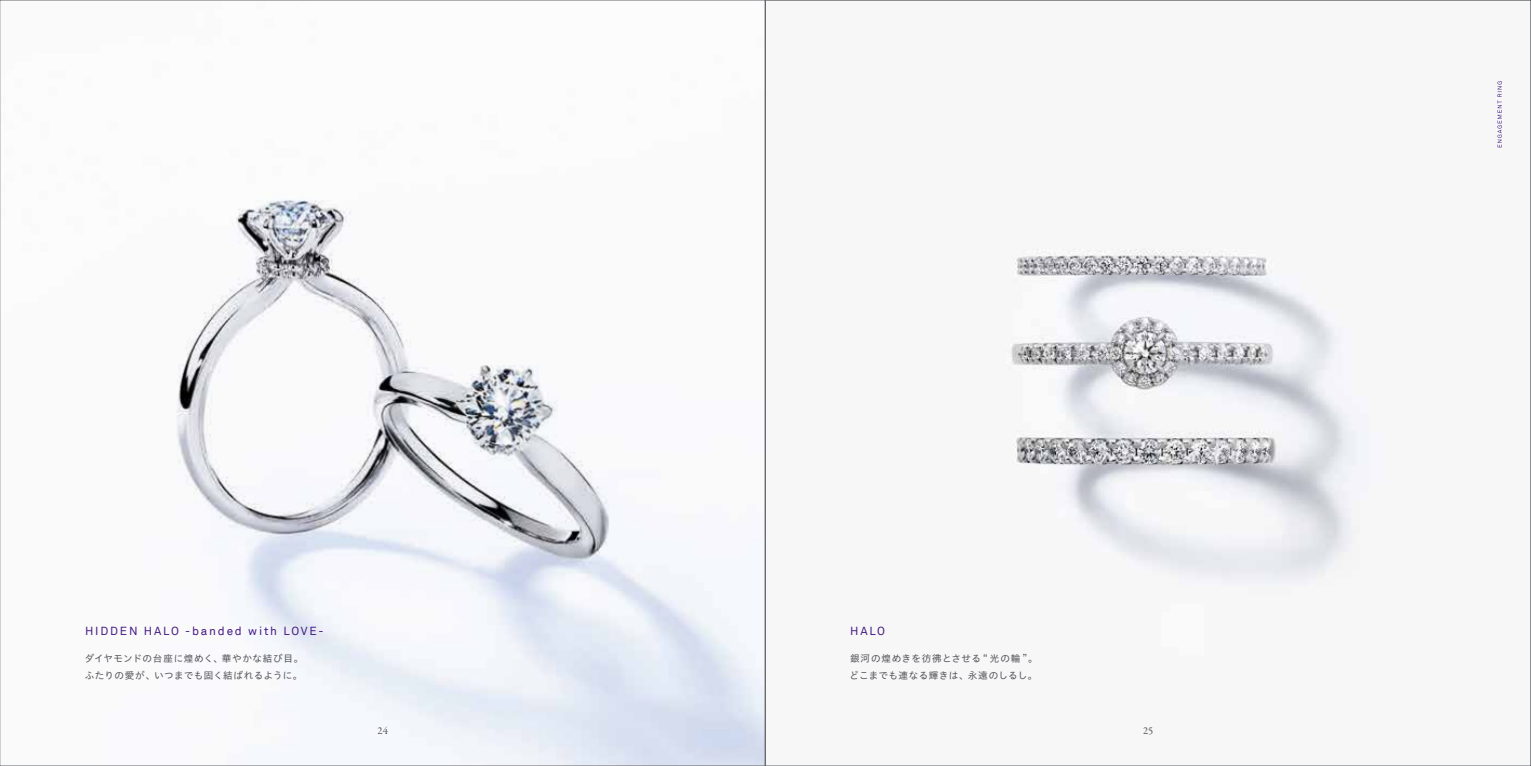
<style>
.page{position:relative;width:1531px;height:766px;background:#fff}
.page>*{position:absolute;margin:0;border:0;box-sizing:border-box;transform-origin:0 0}
.t1{font:11.7px "Akkurat";letter-spacing:.155em;color:#461a83}
.t2{font:10.65px "Garamond Premr Pro";color:#54555a}
.t3{font:9.6px/17px "Hiragino UD Sans Std W4";letter-spacing:.045em;color:#54555a}
</style>
<div class="page">
<img style="left:176px;top:147px;width:1326px;height:616px">
<svg style="left:1497px;top:81px;width:5px;height:66px"></svg>
<p class="t1" style="left:85px;top:624px;width:240px">HIDDEN HALO -banded with LOVE-</p>
<p class="t3" style="left:85px;top:648px;width:220px">ダイヤモンドの台座に煌めく、華やかな結び目。ふたりの愛が、いつまでも固く結ばれるように。</p>
<p class="t1" style="left:850px;top:624px;width:37px">HALO</p>
<p class="t3" style="left:849px;top:648px;width:190px">銀河の煌めきを彷彿とさせる “ 光の輪 ”。どこまでも連なる輝きは、永遠のしるし。</p>
<p class="t2" style="left:378px;top:724px;width:12px">24</p>
<p class="t2" style="left:1143px;top:724px;width:12px">25</p>
</div>
